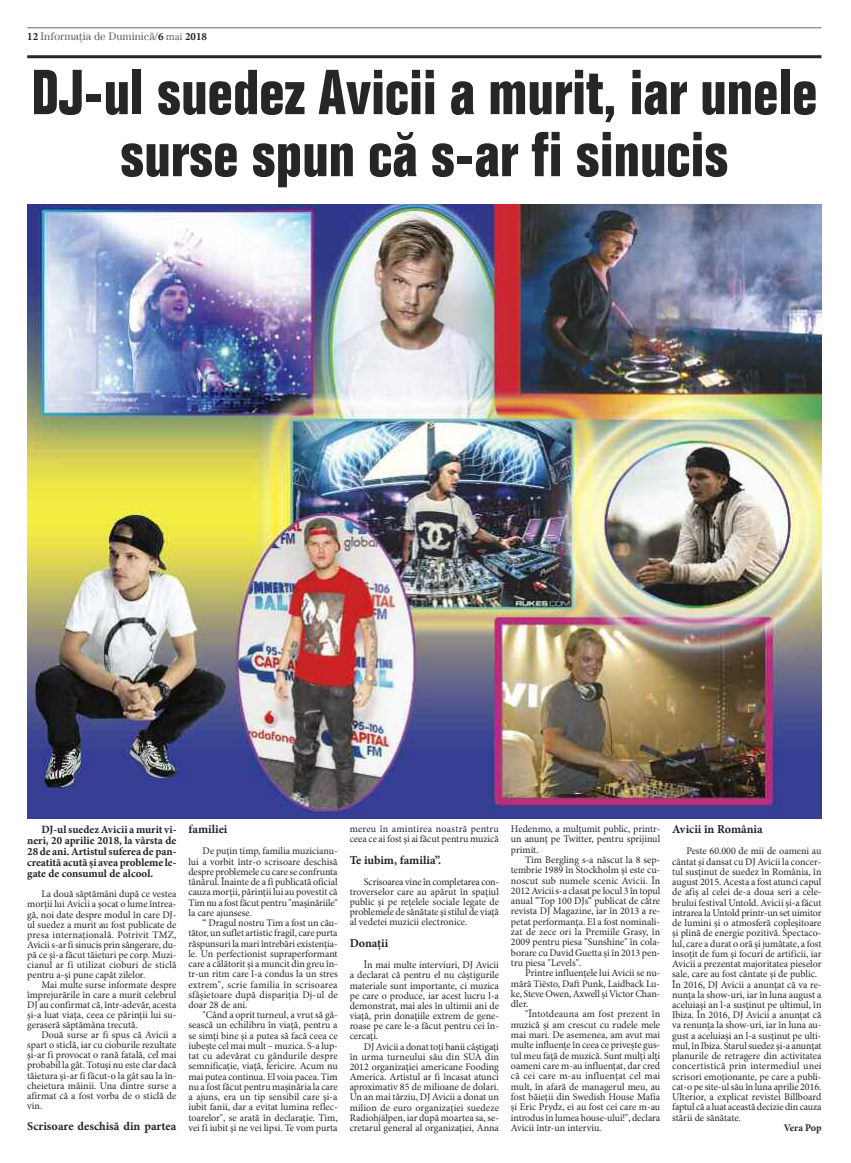
<style>
.page{position:relative;width:851px;height:1163px;background:#fff}
.page>*{position:absolute;margin:0;border:0;box-sizing:border-box;transform-origin:0 0}
.t1{font:condensed 62px/62px "IZ BC Folio";color:#272627;text-align:center}
.t2{font:12px "IZ Minion Pro Bold";color:#272627}
.t3{font:11px/11.1px "IZ Minion Pro Bold";letter-spacing:-.005em;color:#272627;text-align:justify}
.t4{font:11px "IZ Century Std Book";color:#686768}
.t5{font:10px/10.2px "IZ Minion Pro Regular";color:#272627;text-align:justify}
.t6{font:10px "IZ Minion Pro Bold";letter-spacing:-.01em;color:#272627}
.s1{font-family:"IZ Minion Pro Bold";color:#272627}
.s2{font-family:"IZ Minion Pro Regular"}
</style>
<div class="page">
<hr style="left:27px;top:27px;width:794px;height:1px;background:#686768">
<hr style="left:27px;top:55px;width:794px;height:3px;background:#272627">
<img style="left:27px;top:205px;width:794px;height:613px">
<p class="t4" style="left:27px;top:32px;width:181px"><span class="s1">12</span> Informa\ia de Duminic[/<span class="s1">6</span> <span class="s2">mai</span> <span class="s1">2018</span></p>
<h1 class="t1" style="left:31px;top:67px;width:787px">DJ-ul suedez avicii a murit, iar unele surse spun c[ s-ar fi sinucis</h1>
<p class="t3" style="left:27px;top:824px;width:151px;text-indent:14px">DJ-ulsuedez Avicii a murit vi&shy;neri, 20 aprilie 2018, la vârsta de 28 de ani. Artistulsuferea de pan&shy;creatită acută şi avea probleme le&shy;gate de consumul de alcool.</p>
<p class="t5" style="left:27px;top:889px;width:151px;text-indent:14px">La două săptămâni după ce vestea morţii lui Avicii a şocat o lume întrea&shy;gă, noi date despre modul în care DJ&shy;ul suedez a murit au fost publicate de presa internaţională. Potrivit TMZ, Avicii s-ar fi sinucis prin sângerare, du&shy;pă ce şi-a făcut tăieturi pe corp. Muzi&shy;cianul ar fi utilizat cioburi de sticlă pentru a-şi pune capăt zilelor.</p>
<p class="t5" style="left:27px;top:980px;width:151px;text-indent:14px">Mai multe surse informate despre împrejurările în care a murit celebrul DJ au confirmat că, într-adevăr, acesta şi-a luat viaţa, ceea ce părinţii lui su&shy;geraseră săptămâna trecută.</p>
<p class="t5" style="left:27px;top:1030px;width:151px;text-indent:14px">Două surse ar fi spus că Avicii a spart o sticlă, iar cu cioburile rezultate şi-ar fi provocat o rană fatală, cel mai probabil la gât. Totuşi nu este clar dacă tăietura şi-ar fi făcut-o la gât sau la în&shy;cheietura mâinii. Una dintre surse a afirmat că a fost vorba de o sticlă de vin.</p>
<p class="t2" style="left:27px;top:1121px;width:151px">Scrisoare deschisă din partea</p>
<p class="t2" style="left:188px;top:824px;width:40px">familiei</p>
<p class="t5" style="left:188px;top:847px;width:151px;text-indent:14px">De puţin timp, familia muzicianu&shy;lui a vorbit într-o scrisoare deschisă despre problemele cu care se confrunta tânărul. Înainte de a fi publicată oficial cauza morţii, părinţii lui au povestit că Tim nu a fost făcut pentru "maşinăriile" la care ajunsese.</p>
<p class="t5" style="left:188px;top:918px;width:151px;text-indent:14px">“ Dragul nostru Tim a fost un cău&shy;tător, un suflet artistic fragil, care purta răspunsuri la mari întrebări existenţia&shy;le. Un perfectionist supraperformant care a călătorit şi a muncit din greu în&shy;tr-un ritm care l-a condus la un stres extrem", scrie familia în scrisoarea sfâşietoare după dispariţia Dj-ul de doar 28 de ani.</p>
<p class="t5" style="left:188px;top:1010px;width:151px;text-indent:14px">"Când a oprit turneul, a vrut să gă&shy;sească un echilibru în viaţă, pentru a se simţi bine şi a putea să facă ceea ce iubeşte cel mai mult – muzica. S-a lup&shy;tat cu adevărat cu gândurile despre semnificaţie, viaţă, fericire. Acum nu mai putea continua. El voia pacea. Tim nu a fost făcut pentru maşinăria la care a ajuns, era un tip sensibil care şi-a iubit fanii, dar a evitat lumina reflec&shy;toarelor", se arată în declaraţie. Tim, vei fi iubit şi ne vei lipsi. Te vom purta</p>
<p class="t5" style="left:349px;top:824px;width:151px">mereu în amintirea noastră pentru ceea ce ai fost şi ai făcut pentru muzică</p>
<p class="t2" style="left:349px;top:855px;width:93px">Te iubim, familia”.</p>
<p class="t5" style="left:349px;top:877px;width:151px;text-indent:14px">Scrisoarea vine în completarea con&shy;troverselor care au apărut în spaţiul public şi pe reţelele sociale legate de problemele de sănătate şi stilul de viaţă al vedetei muzicii electronice.</p>
<p class="t2" style="left:349px;top:938px;width:40px">Donaţii</p>
<p class="t5" style="left:349px;top:960px;width:151px;text-indent:14px">În mai multe interviuri, DJ Avicii a declarat că pentru el nu câştigurile materiale sunt importante, ci muzica pe care o produce, iar acest lucru l-a demonstrat, mai ales în ultimii ani de viaţă, prin donaţiile extrem de gene&shy;roase pe care le-a făcut pentru cei în&shy;cercaţi.</p>
<p class="t5" style="left:349px;top:1041px;width:151px;text-indent:14px">DJ Avicii a donat toţi banii câştigaţi în urma turneului său din SUA din 2012 organizaţiei americane Fooding America. Artistul ar fi încasat atunci aproximativ 85 de milioane de dolari.<br>Un an mai târziu, DJ Avicii a donat un milion de euro organizaţiei suedeze Radiohjälpen, iar după moartea sa, se&shy;cretarul general al organizaţiei, Anna</p>
<p class="t5" style="left:511px;top:824px;width:151px">Hedenmo, a mulţumit public, printr&shy;un anunţ pe Twitter, pentru sprijinul primit.</p>
<p class="t5" style="left:511px;top:855px;width:151px;text-indent:14px">Tim Bergling s-a născut la 8 sep&shy;tembrie 1989 în Stockholm şi este cu&shy;noscut sub numele scenic Avicii. În 2012 Avicii s-a clasat pe locul 3 în topul anual ”Top 100 DJs” publicat de către revista DJ Magazine, iar în 2013 a re&shy;petat performanța. El a fost nominali&shy;zat de zece ori la Premiile Grasy, în 2009 pentru piesa "Sunshine" în cola&shy;borare cu David Guetta și în 2013 pen&shy;tru piesa "Levels".</p>
<p class="t5" style="left:511px;top:968px;width:151px;text-indent:14px">Printre influențele lui Avicii se nu&shy;mără Tiësto, Daft Punk, Laidback Lu&shy;ke, Steve Owen, Axwell și Victor Chan&shy;dler.</p>
<p class="t5" style="left:511px;top:1009px;width:151px;text-indent:14px">"Întotdeauna am fost prezent în muzică și am crescut cu rudele mele mai mari. De asemenea, am avut mai multe influențe în ceea ce privește gus&shy;tul meu față de muzică. Sunt mulți alți oameni care m-au influențat, dar cred că cei care m-au influențat cel mai mult, în afară de managerul meu, au fost băieții din Swedish House Mafia și Eric Prydz, ei au fost cei care m-au introdus în lumea house-ului!", declara Avicii într-un interviu.</p>
<p class="t2" style="left:672px;top:824px;width:92px">Avicii în România</p>
<p class="t5" style="left:672px;top:847px;width:151px;text-align:left;text-indent:14px">Peste 60.000 de mii de oameni au cântat și dansat cu DJ Avicii la concer&shy;tul susținut de suedez în România, în august 2015. Acesta a fost atunci capul de afiș al celei de-a doua seri a cele&shy;brului festival Untold. Avicii și-a făcut intrarea la Untold printr-un set uimitor de lumini și o atmosferă copleșitoare și plină de energie pozitivă. Spectaco&shy;lul, care a durat o oră şi jumătate, a fost însoţit de fum şi focuri de artificii, iar Avicii a prezentat majoritatea pieselor sale, care au fost cântate şi de public.<br>În 2016, DJ Avicii a anunţat că va re&shy;nunţa la show-uri, iar în luna august a aceluiaşi an l-a susţinut pe ultimul, în Ibiza. În 2016, DJ Avicii a anunţat că va renunţa la show-uri, iar în luna au&shy;gust a aceluiaşi an l-a susţinut pe ulti&shy;mul, în Ibiza. Starul suedez şi-a anunţat planurile de retragere din activitatea concertistică prin intermediul unei scrisori emoţionante, pe care a publi&shy;cat-o pe site-ul său în luna aprilie 2016.<br>Ulterior, a explicat revistei Billboard faptul că a luat această decizie din cauza stării de sănătate.</p>
<p class="t6" style="left:783px;top:1123px;width:39px">Vera Pop</p>
</div>
